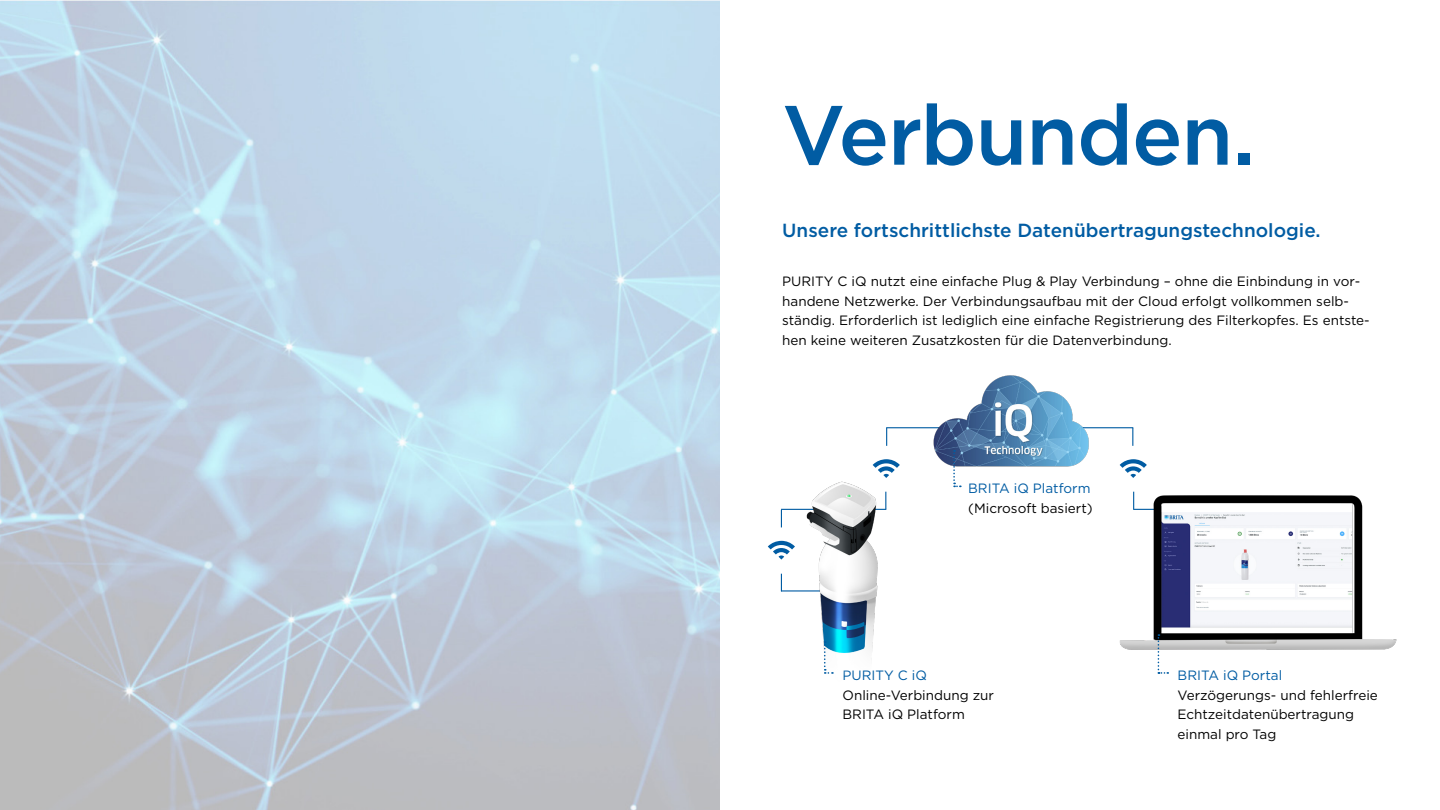
<style>
.page{position:relative;width:1440px;height:810px;background:#fff}
.page>*{position:absolute;margin:0;border:0;box-sizing:border-box;transform-origin:0 0}
.t1{font:500 84px "Gotham";letter-spacing:-.015em;color:#015ca3}
.t2{font:500 18.98px "Gotham";color:#015ca3}
.t3{font:13.5px/19.5px "Gotham";color:#000}
.t4{font:13.5px "Gotham";color:#015ca3}
</style>
<div class="page">
<svg style="left:768px;top:541px;width:14px;height:18px"></svg>
<svg style="left:873px;top:459px;width:27px;height:14px"></svg>
<svg style="left:1120px;top:459px;width:27px;height:16px"></svg>
<svg style="left:781px;top:574px;width:1px;height:16px"></svg>
<svg style="left:781px;top:510px;width:1px;height:17px"></svg>
<svg style="left:886px;top:428px;width:1px;height:18px"></svg>
<svg style="left:1132px;top:428px;width:1px;height:18px"></svg>
<hr style="left:781px;top:590px;width:43px;height:2px;background:#015ca3">
<hr style="left:781px;top:509px;width:34px;height:1px;background:#015ca3">
<hr style="left:886px;top:427px;width:66px;height:1px;background:#015ca3">
<hr style="left:1080px;top:427px;width:53px;height:1px;background:#015ca3">
<img style="left:782px;top:473px;width:107px;height:201px">
<svg style="left:824px;top:641px;width:9px;height:33px"></svg>
<img style="left:926px;top:375px;width:177px;height:92px">
<svg style="left:953px;top:450px;width:8px;height:37px"></svg>
<img style="left:1119px;top:475px;width:278px;height:199px">
<svg style="left:1158px;top:634px;width:10px;height:40px"></svg>
<h1 class="t1" style="left:782px;top:80px;width:475px">Verbunden.</h1>
<h2 class="t2" style="left:782px;top:218px;width:540px">Unsere fortschrittlichste Datenübertragungstechnologie.</h2>
<p class="t3" style="left:782px;top:271px;width:589px">PURITY C iQ nutzt eine einfache Plug &amp; Play Verbindung – ohne die Einbindung in vor&shy;handene Netzwerke. Der Verbindungsaufbau mit der Cloud erfolgt vollkommen selb&shy;ständig. Erforderlich ist lediglich eine einfache Registrierung des Filterkopfes. Es entste&shy;hen keine weiteren Zusatzkosten für die Datenverbindung.</p>
<p class="t4" style="left:968px;top:480px;width:124px">BRITA iQ Platform</p>
<p class="t3" style="left:968px;top:498px;width:126px">(Microsoft basiert)</p>
<p class="t4" style="left:843px;top:667px;width:86px">PURITY C iQ</p>
<p class="t3" style="left:843px;top:685px;width:153px">Online-Verbindung zur<br>BRITA iQ Platform</p>
<p class="t4" style="left:1178px;top:667px;width:106px">BRITA iQ Portal</p>
<p class="t3" style="left:1178px;top:685px;width:202px">Verzögerungs- und fehlerfreie<br>Echtzeitdatenübertragung einmal pro Tag</p>
</div>
